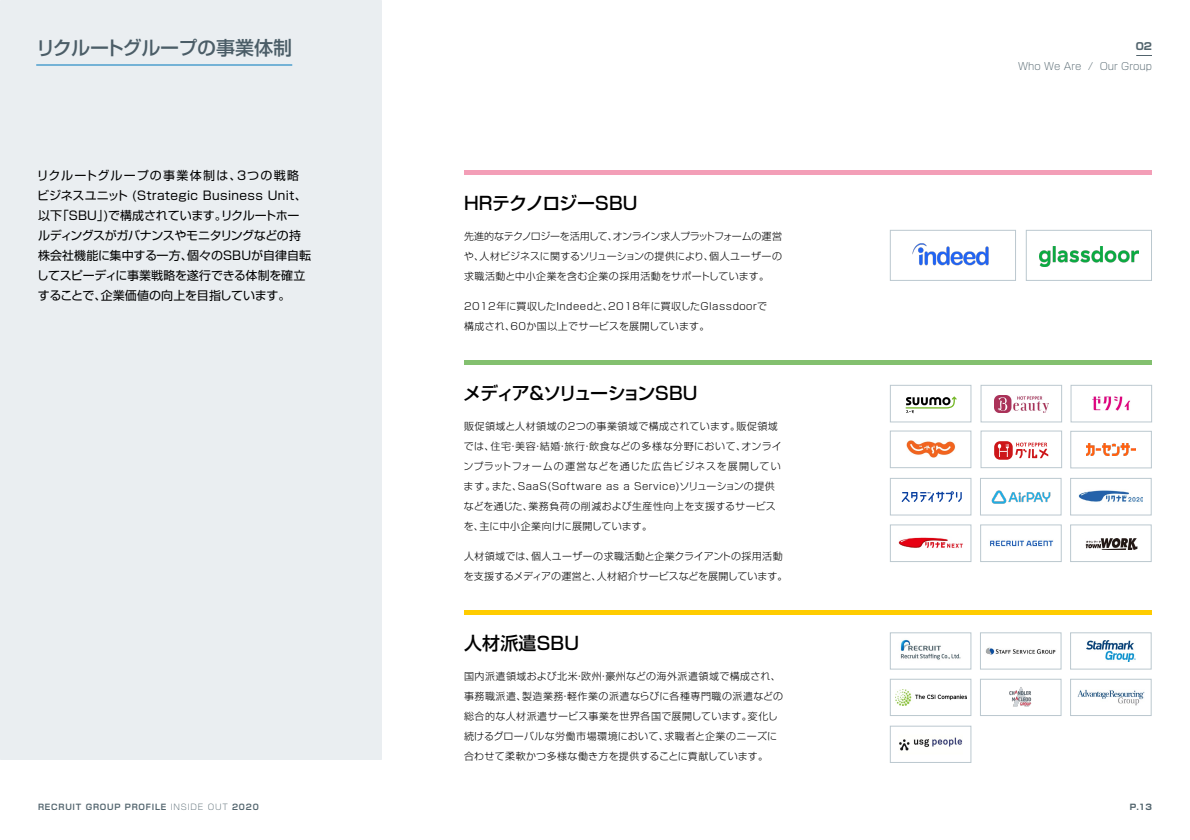
<style>
.page{position:relative;width:1190px;height:840px;background:#fff}
.page>*{position:absolute;margin:0;border:0;box-sizing:border-box;transform-origin:0 0}
.t1{font:500 19px "Shin Go Pr 6 N";letter-spacing:-.02em;color:#52646d}
.t2{font:500 18px "Shin Go Pr 6 N";letter-spacing:-.105em;color:#000}
.t3{font:500 18px "Shin Go Pr 6 N";letter-spacing:-.015em;color:#000}
.t4{font:500 18px "Shin Go Pr 6 N";letter-spacing:.01em;color:#000}
.t5{font:12px/20px "Shin Go Pr 6 N";color:#000}
.t6{font:300 10px/20px "Shin Go Pr 6 N";letter-spacing:.04em;color:#000}
.t7{font:300 10px/20px "Shin Go Pr 6 N";letter-spacing:.02em;color:#000}
.t8{font:300 expanded 10px "Shin Go Pr 6 N";color:#52646d}
.t9{font:700 10px "Shin Go Pr 6 N";color:#52646d}
.t10{font:700 8px "Shin Go Pr 6 N De";letter-spacing:.1em;color:#52646d}
.t11{font:700 8px "Shin Go Pr 6 N";color:#52646d}
.s1{font-family:"Shin Go Pr 6 N";font-weight:300;font-stretch:expanded}
</style>
<div class="page">
<svg style="left:1136px;top:55px;width:16px;height:1px"></svg>
<div style="left:464px;top:170px;width:688px;height:5px;background:#f39eb7"></div>
<div style="left:464px;top:360px;width:688px;height:5px;background:#83c06f"></div>
<div style="left:464px;top:610px;width:688px;height:5px;background:#fc0"></div>
<div style="left:890px;top:230px;width:126px;height:51px;border:1px solid #bbc8cf"></div>
<img style="left:912px;top:243px;width:77px;height:23px">
<img style="left:1039px;top:247px;width:100px;height:19px">
<div style="left:1026px;top:230px;width:126px;height:51px;border:1px solid #bbc8cf"></div>
<div style="left:890px;top:633px;width:81px;height:36px;border:1px solid #bbc8cf"></div>
<img style="left:900px;top:639px;width:61px;height:21px">
<div style="left:890px;top:679px;width:81px;height:37px;border:1px solid #bbc8cf"></div>
<img style="left:896px;top:689px;width:71px;height:16px">
<div style="left:980px;top:633px;width:81px;height:36px;border:1px solid #bbc8cf"></div>
<img style="left:985px;top:647px;width:71px;height:8px">
<div style="left:1070px;top:679px;width:82px;height:37px;border:1px solid #bbc8cf"></div>
<img style="left:1077px;top:690px;width:68px;height:15px">
<div style="left:1070px;top:632px;width:82px;height:37px;border:1px solid #bbc8cf"></div>
<img style="left:1086px;top:640px;width:50px;height:22px">
<div style="left:980px;top:679px;width:81px;height:37px;border:1px solid #bbc8cf"></div>
<img style="left:1009px;top:687px;width:23px;height:20px">
<div style="left:890px;top:726px;width:81px;height:37px;border:1px solid #bbc8cf"></div>
<img style="left:899px;top:737px;width:64px;height:14px">
<div style="left:890px;top:385px;width:81px;height:37px;border:1px solid #bbc8cf"></div>
<svg style="left:906px;top:396px;width:51px;height:17px"></svg>
<div style="left:1071px;top:385px;width:81px;height:37px;border:1px solid #bbc8cf"></div>
<img style="left:1092px;top:396px;width:38px;height:15px">
<div style="left:890px;top:431px;width:81px;height:37px;border:1px solid #bbc8cf"></div>
<img style="left:906px;top:441px;width:49px;height:17px">
<div style="left:981px;top:431px;width:81px;height:37px;border:1px solid #bbc8cf"></div>
<svg style="left:1015px;top:443px;width:33px;height:15px"></svg>
<div style="left:994px;top:441px;width:19px;height:18px;background:#cd1619;border-radius:6px"></div>
<svg style="left:998px;top:444px;width:11px;height:13px"></svg>
<div style="left:1070px;top:478px;width:82px;height:37px;border:1px solid #bbc8cf"></div>
<img style="left:1079px;top:490px;width:64px;height:12px">
<div style="left:890px;top:525px;width:81px;height:37px;border:1px solid #bbc8cf"></div>
<img style="left:898px;top:537px;width:65px;height:11px">
<div style="left:1070px;top:431px;width:82px;height:37px;border:1px solid #bbc8cf"></div>
<img style="left:1087px;top:444px;width:48px;height:12px">
<div style="left:980px;top:525px;width:82px;height:37px;border:1px solid #bbc8cf"></div>
<img style="left:990px;top:540px;width:64px;height:7px">
<div style="left:890px;top:478px;width:81px;height:37px;border:1px solid #bbc8cf"></div>
<svg style="left:902px;top:491px;width:60px;height:11px"></svg>
<div style="left:1070px;top:525px;width:82px;height:37px;border:1px solid #bbc8cf"></div>
<img style="left:1085px;top:538px;width:53px;height:12px">
<div style="left:980px;top:478px;width:81px;height:37px;border:1px solid #bbc8cf"></div>
<img style="left:991px;top:490px;width:60px;height:14px">
<div style="left:981px;top:385px;width:81px;height:37px;border:1px solid #bbc8cf"></div>
<img style="left:995px;top:395px;width:53px;height:17px">
<div style="left:0;top:0;width:382px;height:760px;background:#eaeef1"></div>
<h1 class="t1" style="left:36px;top:32px;width:258px">リクルートグループの事業体制</h1>
<p class="t5" style="left:37px;top:165px;width:276px">リクルートグループの事業体制は、3つの戦略ビジネスユニット (Strategic Business Unit、以下「SBU」)で構成されています。リクルートホールディングスがガバナンスやモニタリングなどの持株会社機能に集中する一方、個々のSBUが自律自転してスピーディに事業戦略を遂行できる体制を確立することで、企業価値の向上を目指しています。</p>
<p class="t10" style="left:38px;top:800px;width:222px">RECRUIT GROUP PROFILE <span class="s1">INSIDE OUT</span> 2020</p>
<h2 class="t3" style="left:464px;top:188px;width:175px">HRテクノロジーSBU</h2>
<p class="t6" style="left:464px;top:225px;width:320px;text-align:justify">先進的なテクノロジーを活用して、オンライン求人プラットフォームの運営や、人材ビジネスに関するソリューションの提供により、個人ユーザーの求職活動と中小企業を含む企業の採用活動をサポートしています。</p>
<p class="t6" style="left:464px;top:295px;width:305px">2012年に買収したIndeedと、2018年に買収したGlassdoorで構成され、60か国以上でサービスを展開しています。</p>
<h2 class="t2" style="left:463px;top:378px;width:236px">メディア&amp;ソリューションSBU</h2>
<p class="t6" style="left:464px;top:415px;width:320px">販促領域と人材領域の2つの事業領域で構成されています。販促領域では、住宅・美容・結婚・旅行・飲食などの多様な分野において、オンラインプラットフォームの運営などを通じた広告ビジネスを展開しています。また、SaaS(Software as a Service)ソリューションの提供などを通じた、業務負荷の削減および生産性向上を支援するサービスを、主に中小企業向けに展開しています。</p>
<p class="t7" style="left:464px;top:545px;width:325px">人材領域では、個人ユーザーの求職活動と企業クライアントの採用活動を支援するメディアの運営と、人材紹介サービスなどを展開しています。</p>
<h2 class="t4" style="left:464px;top:628px;width:117px">人材派遣SBU</h2>
<p class="t6" style="left:464px;top:665px;width:321px">国内派遣領域および北米・欧州・豪州などの海外派遣領域で構成され、事務職派遣、製造業務・軽作業の派遣ならびに各種専門職の派遣などの総合的な人材派遣サービス事業を世界各国で展開しています。変化し続けるグローバルな労働市場環境において、求職者と企業のニーズに合わせて柔軟かつ多様な働き方を提供することに貢献しています。</p>
<p class="t9" style="left:1136px;top:38px;width:18px">02</p>
<p class="t8" style="left:1018px;top:58px;width:135px">Who We Are / Our Group</p>
<p class="t11" style="left:1130px;top:801px;width:24px">P.13</p>
</div>
